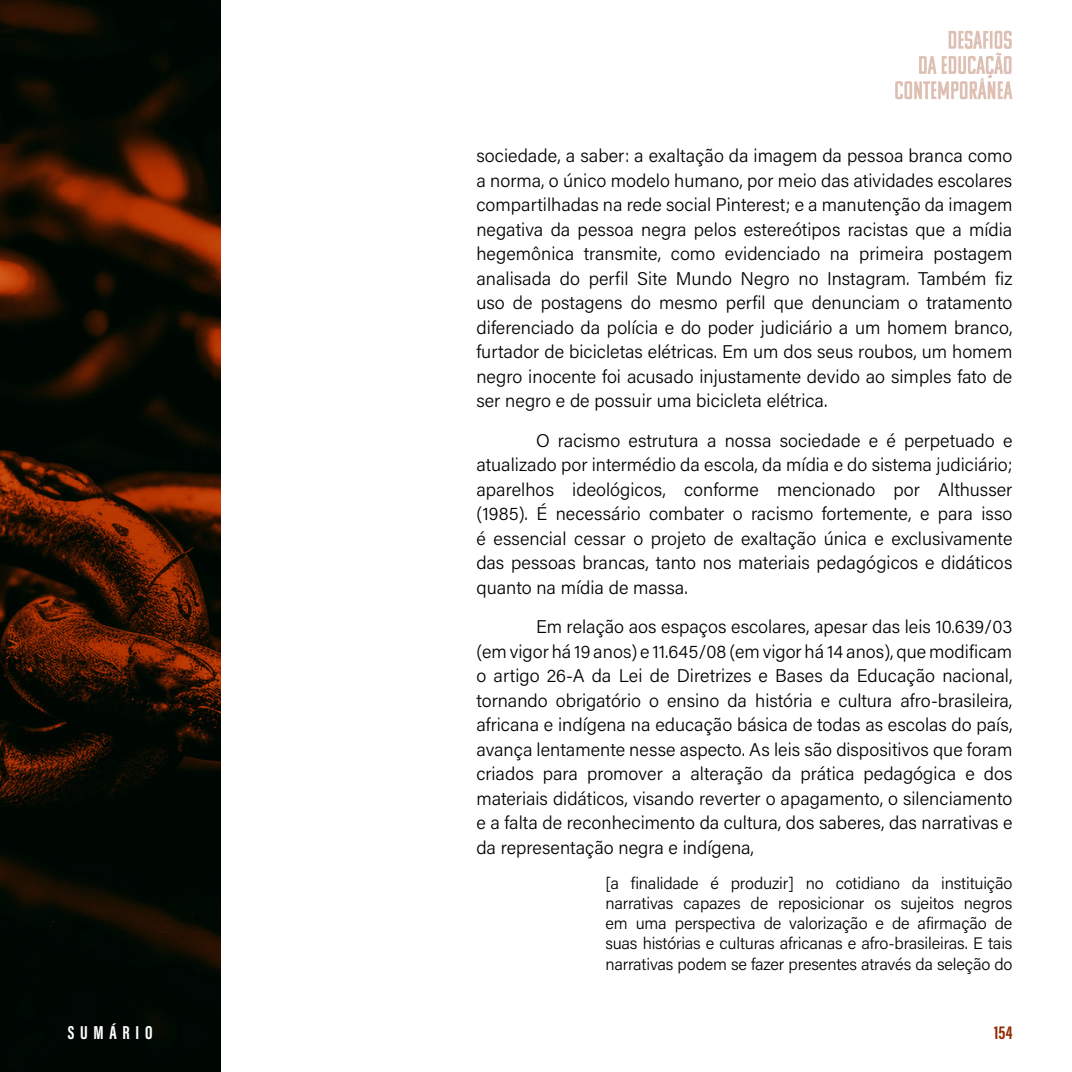
<style>
.page{position:relative;width:1072px;height:1072px;background:#fff}
.page>*{position:absolute;margin:0;border:0;box-sizing:border-box;transform-origin:0 0}
.t1{font:700 19.25px "Acumin Pro Extra Cond";letter-spacing:.3em;color:#fff}
.t2{font:700 19.25px "Acumin Pro Extra Cond";color:#932b00}
.t3{font:300 18.38px/24.5px "Acumin Pro";color:#000;text-align:justify}
.t4{font:300 16.62px/20.1px "Acumin Pro";letter-spacing:-.01em;color:#000;text-align:justify}
</style>
<div class="page">
<img style="left:0;top:0;width:220px;height:1071px">
<svg style="left:895px;top:31px;width:117px;height:68px"></svg>
<p class="t3" style="left:476px;top:143px;width:537px">sociedade, a saber: a exaltação da imagem da pessoa branca como a norma, o único modelo humano, por meio das atividades escolares compartilhadas na rede social Pinterest; e a manutenção da imagem negativa da pessoa negra pelos estereótipos racistas que a mídia hegemônica transmite, como evidenciado na primeira postagem analisada do perfil Site Mundo Negro no Instagram. Também fiz uso de postagens do mesmo perfil que denunciam o tratamento diferenciado da polícia e do poder judiciário a um homem branco, furtador de bicicletas elétricas. Em um dos seus roubos, um homem negro inocente foi acusado injustamente devido ao simples fato de ser negro e de possuir uma bicicleta elétrica.</p>
<p class="t3" style="left:476px;top:427px;width:537px;text-indent:60px">O racismo estrutura a nossa sociedade e é perpetuado e atualizado por intermédio da escola, da mídia e do sistema judiciário; aparelhos ideológicos, conforme mencionado por Althusser (1985). É necessário combater o racismo fortemente, e para isso é essencial cessar o projeto de exaltação única e exclusivamente das pessoas brancas, tanto nos materiais pedagógicos e didáticos quanto na mídia de massa.</p>
<p class="t3" style="left:476px;top:614px;width:537px;text-indent:60px">Em relação aos espaços escolares, apesar das leis 10.639/03 (em vigor há 19 anos) e 11.645/08 (em vigor há 14 anos), que modificam o artigo 26-A da Lei de Diretrizes e Bases da Educação nacional, tornando obrigatório o ensino da história e cultura afro-brasileira, africana e indígena na educação básica de todas as escolas do país, avança lentamente nesse aspecto. As leis são dispositivos que foram criados para promover a alteração da prática pedagógica e dos materiais didáticos, visando reverter o apagamento, o silenciamento e a falta de reconhecimento da cultura, dos saberes, das narrativas e da representação negra e indígena,</p>
<p class="t4" style="left:605px;top:872px;width:408px">[a finalidade é produzir] no cotidiano da instituição narrativas capazes de reposicionar os sujeitos negros em uma perspectiva de valorização e de afirmação de suas histórias e culturas africanas e afro-brasileiras. E tais narrativas podem se fazer presentes através da seleção do</p>
<p class="t1" style="left:68px;top:1020px;width:86px">SUMÁRIO</p>
<p class="t2" style="left:994px;top:1020px;width:20px">154</p>
</div>
